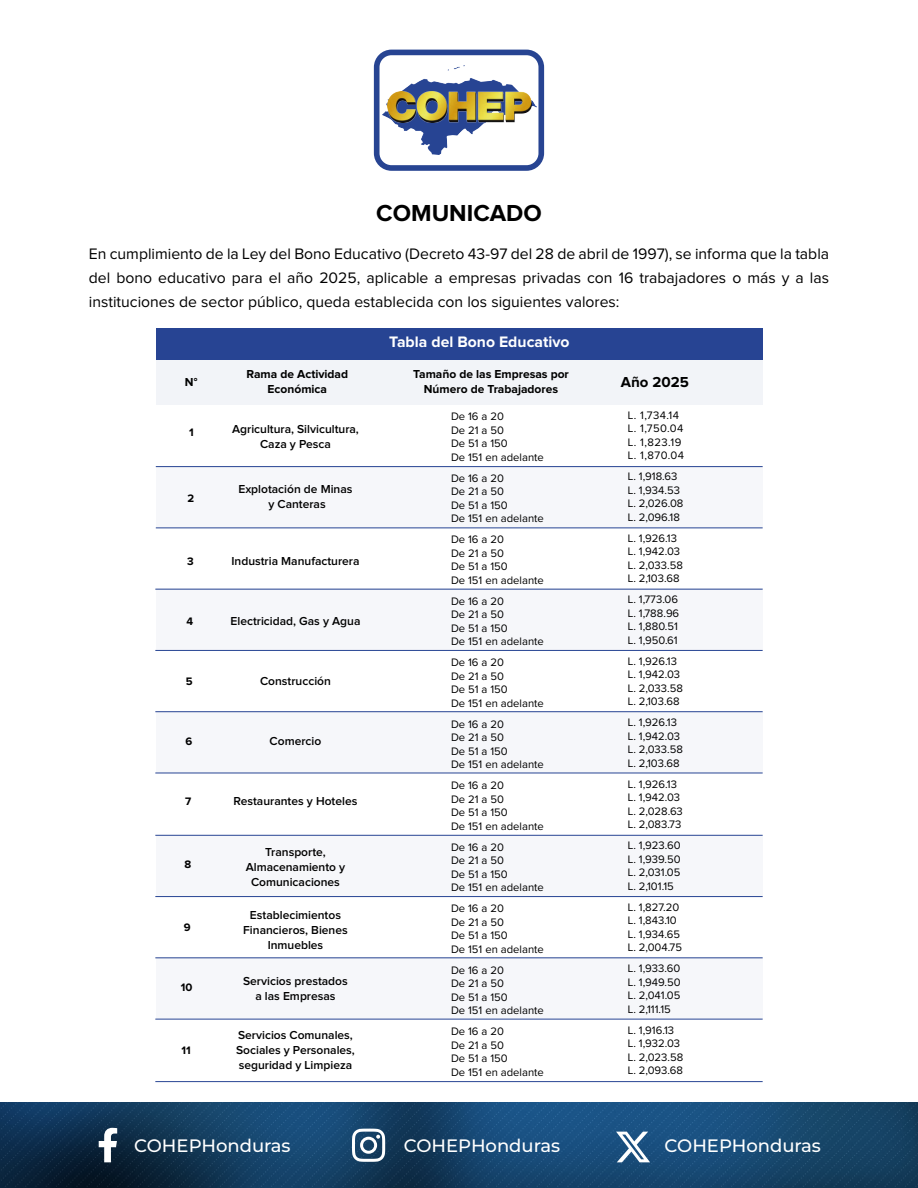
<style>
.page{position:relative;width:918px;height:1188px;background:#fff}
.page>*{position:absolute;margin:0;border:0;box-sizing:border-box;transform-origin:0 0}
.t1{font:700 24px "Proxima Nova";color:#000}
.t2{font:500 18px "Montserrat";color:#fff}
.t3{font:15.75px/24px "Proxima Nova";color:#000;text-align:justify}
.t4{font:700 15.75px "Proxima Nova";color:#fff}
.t5{font:700 15px "Proxima Nova";color:#000}
.t6{font:600 12px/15px "Proxima Nova";color:#000;text-align:center}
.t7{font:700 12px/15px "Proxima Nova";color:#000;text-align:center}
.t8{font:11.25px/13.5px "Proxima Nova";color:#000}
.t9{font:11.25px/13.5px "Proxima Nova";letter-spacing:.04em;color:#000}
.t10{font:700 11.25px "Proxima Nova";color:#000}
</style>
<div class="page">
<svg style="left:374px;top:50px;width:170px;height:121px"></svg>
<img style="left:0;top:1102px;width:918px;height:86px">
<svg style="left:352px;top:1129px;width:33px;height:33px"></svg>
<svg style="left:99px;top:1128px;width:18px;height:34px"></svg>
<svg style="left:616px;top:1132px;width:34px;height:30px"></svg>
<div style="left:156px;top:467px;width:607px;height:61px;background:#f6f7fa"></div>
<div style="left:156px;top:589px;width:607px;height:61px;background:#f6f7fa"></div>
<div style="left:156px;top:712px;width:607px;height:61px;background:#f6f7fa"></div>
<div style="left:156px;top:835px;width:607px;height:61px;background:#f6f7fa"></div>
<div style="left:156px;top:958px;width:607px;height:61px;background:#f6f7fa"></div>
<div style="left:156px;top:356px;width:607px;height:49px;background:#f2f4f8"></div>
<hr style="left:155px;top:1081px;width:608px;height:1px;background:#274493">
<hr style="left:156px;top:466px;width:607px;height:1px;background:#274493">
<hr style="left:156px;top:528px;width:607px;height:1px;background:#274493">
<hr style="left:155px;top:589px;width:608px;height:1px;background:#274493">
<hr style="left:155px;top:650px;width:608px;height:1px;background:#274493">
<hr style="left:155px;top:711px;width:608px;height:1px;background:#274493">
<hr style="left:155px;top:773px;width:608px;height:1px;background:#274493">
<hr style="left:155px;top:835px;width:608px;height:1px;background:#274493">
<hr style="left:155px;top:896px;width:608px;height:1px;background:#274493">
<hr style="left:155px;top:957px;width:608px;height:1px;background:#274493">
<hr style="left:155px;top:1019px;width:608px;height:1px;background:#274493">
<div style="left:156px;top:328px;width:607px;height:31px;background:#274493"></div>
<h1 class="t1" style="left:376px;top:199px;width:167px">COMUNICADO</h1>
<p class="t3" style="left:89px;top:242px;width:742px">En cumplimiento de la Ley del Bono Educativo (Decreto 43-97 del 28 de abril de 1997), se informa que la tabla del bono educativo para el año 2025, aplicable a empresas privadas con 16 trabajadores o más y a las instituciones de sector público, queda establecida con los siguientes valores:</p>
<p class="t7" style="left:185px;top:374px;width:14px">N°</p>
<p class="t10" style="left:189px;top:425px;width:6px">1</p>
<p class="t10" style="left:188px;top:491px;width:8px">2</p>
<p class="t10" style="left:187px;top:554px;width:8px">3</p>
<p class="t10" style="left:187px;top:614px;width:8px">4</p>
<p class="t10" style="left:186px;top:674px;width:8px">5</p>
<p class="t10" style="left:185px;top:734px;width:8px">6</p>
<p class="t10" style="left:185px;top:794px;width:8px">7</p>
<p class="t10" style="left:184px;top:857px;width:8px">8</p>
<p class="t10" style="left:184px;top:920px;width:8px">9</p>
<p class="t10" style="left:181px;top:980px;width:13px">10</p>
<p class="t10" style="left:182px;top:1043px;width:11px">11</p>
<p class="t7" style="left:247px;top:367px;width:103px">Rama de Actividad<br>Económica</p>
<p class="t6" style="left:232px;top:422px;width:128px">Agricultura, Silvicultura,<br>Caza y Pesca</p>
<p class="t6" style="left:238px;top:482px;width:116px">Explotación de Minas y Canteras</p>
<p class="t6" style="left:231px;top:554px;width:130px">Industria Manufacturera</p>
<p class="t6" style="left:231px;top:614px;width:131px">Electricidad, Gas y Agua</p>
<p class="t6" style="left:260px;top:674px;width:72px">Construcción</p>
<p class="t6" style="left:270px;top:734px;width:53px">Comercio</p>
<p class="t6" style="left:234px;top:794px;width:125px">Restaurantes y Hoteles</p>
<p class="t6" style="left:246px;top:845px;width:101px">Transporte,<br>Almacenamiento y<br>Comunicaciones</p>
<p class="t6" style="left:243px;top:908px;width:106px">Establecimientos<br>Financieros, Bienes<br>Inmuebles</p>
<p class="t6" style="left:243px;top:974px;width:106px">Servicios prestados a las Empresas</p>
<p class="t6" style="left:236px;top:1028px;width:120px;text-align:left">Servicios Comunales,<br>Sociales y Personales, seguridad y Limpieza</p>
<h3 class="t4" style="left:389px;top:333px;width:182px">Tabla del Bono Educativo</h3>
<p class="t7" style="left:413px;top:367px;width:157px">Tamaño de las Empresas por<br>Número de Trabajadores</p>
<h3 class="t5" style="left:621px;top:374px;width:69px">Año 2025</h3>
<p class="t9" style="left:628px;top:409px;width:58px">L. 1,734.14<br>L. 1,750.04<br>L. 1,823.19<br>L. 1,870.04</p>
<p class="t8" style="left:628px;top:470px;width:57px">L. 1,918.63<br>L. 1,934.53<br>L. 2,026.08<br>L. 2,096.18</p>
<p class="t8" style="left:628px;top:532px;width:57px">L. 1,926.13<br>L. 1,942.03<br>L. 2,033.58<br>L. 2,103.68</p>
<p class="t8" style="left:628px;top:593px;width:53px">L. 1,773.06<br>L. 1,788.96<br>L. 1,880.51<br>L. 1,950.61</p>
<p class="t8" style="left:628px;top:655px;width:57px">L. 1,926.13<br>L. 1,942.03<br>L. 2,033.58<br>L. 2,103.68</p>
<p class="t8" style="left:628px;top:716px;width:57px">L. 1,926.13<br>L. 1,942.03<br>L. 2,033.58<br>L. 2,103.68</p>
<p class="t8" style="left:628px;top:778px;width:57px">L. 1,926.13<br>L. 1,942.03<br>L. 2,028.63<br>L. 2,083.73</p>
<p class="t8" style="left:628px;top:839px;width:54px;text-align:justify">L. 1,923.60<br>L. 1,939.50<br>L. 2,031.05<br>L. 2,101.15</p>
<p class="t8" style="left:628px;top:901px;width:56px">L. 1,827.20<br>L. 1,843.10<br>L. 1,934.65<br>L. 2,004.75</p>
<p class="t8" style="left:628px;top:962px;width:54px;text-align:justify">L. 1,933.60<br>L. 1,949.50<br>L. 2,041.05<br>L. 2,111.15</p>
<p class="t8" style="left:628px;top:1024px;width:57px">L. 1,916.13<br>L. 1,932.03<br>L. 2,023.58<br>L. 2,093.68</p>
<p class="t8" style="left:451px;top:410px;width:94px">De 16 a 20<br>De 21 a 50<br>De 51 a 150<br>De 151 en adelante</p>
<p class="t8" style="left:451px;top:472px;width:94px">De 16 a 20<br>De 21 a 50<br>De 51 a 150<br>De 151 en adelante</p>
<p class="t8" style="left:451px;top:533px;width:94px">De 16 a 20<br>De 21 a 50<br>De 51 a 150<br>De 151 en adelante</p>
<p class="t8" style="left:451px;top:595px;width:94px">De 16 a 20<br>De 21 a 50<br>De 51 a 150<br>De 151 en adelante</p>
<p class="t8" style="left:451px;top:656px;width:94px">De 16 a 20<br>De 21 a 50<br>De 51 a 150<br>De 151 en adelante</p>
<p class="t8" style="left:451px;top:718px;width:94px">De 16 a 20<br>De 21 a 50<br>De 51 a 150<br>De 151 en adelante</p>
<p class="t8" style="left:451px;top:779px;width:94px">De 16 a 20<br>De 21 a 50<br>De 51 a 150<br>De 151 en adelante</p>
<p class="t8" style="left:451px;top:841px;width:94px">De 16 a 20<br>De 21 a 50<br>De 51 a 150<br>De 151 en adelante</p>
<p class="t8" style="left:451px;top:902px;width:94px">De 16 a 20<br>De 21 a 50<br>De 51 a 150<br>De 151 en adelante</p>
<p class="t8" style="left:451px;top:964px;width:94px">De 16 a 20<br>De 21 a 50<br>De 51 a 150<br>De 151 en adelante</p>
<p class="t8" style="left:451px;top:1025px;width:94px">De 16 a 20<br>De 21 a 50<br>De 51 a 150<br>De 151 en adelante</p>
<h2 class="t2" style="left:134px;top:1134px;width:158px">COHEPHonduras</h2>
<h2 class="t2" style="left:404px;top:1134px;width:158px">COHEPHonduras</h2>
<h2 class="t2" style="left:665px;top:1134px;width:158px">COHEPHonduras</h2>
</div>
